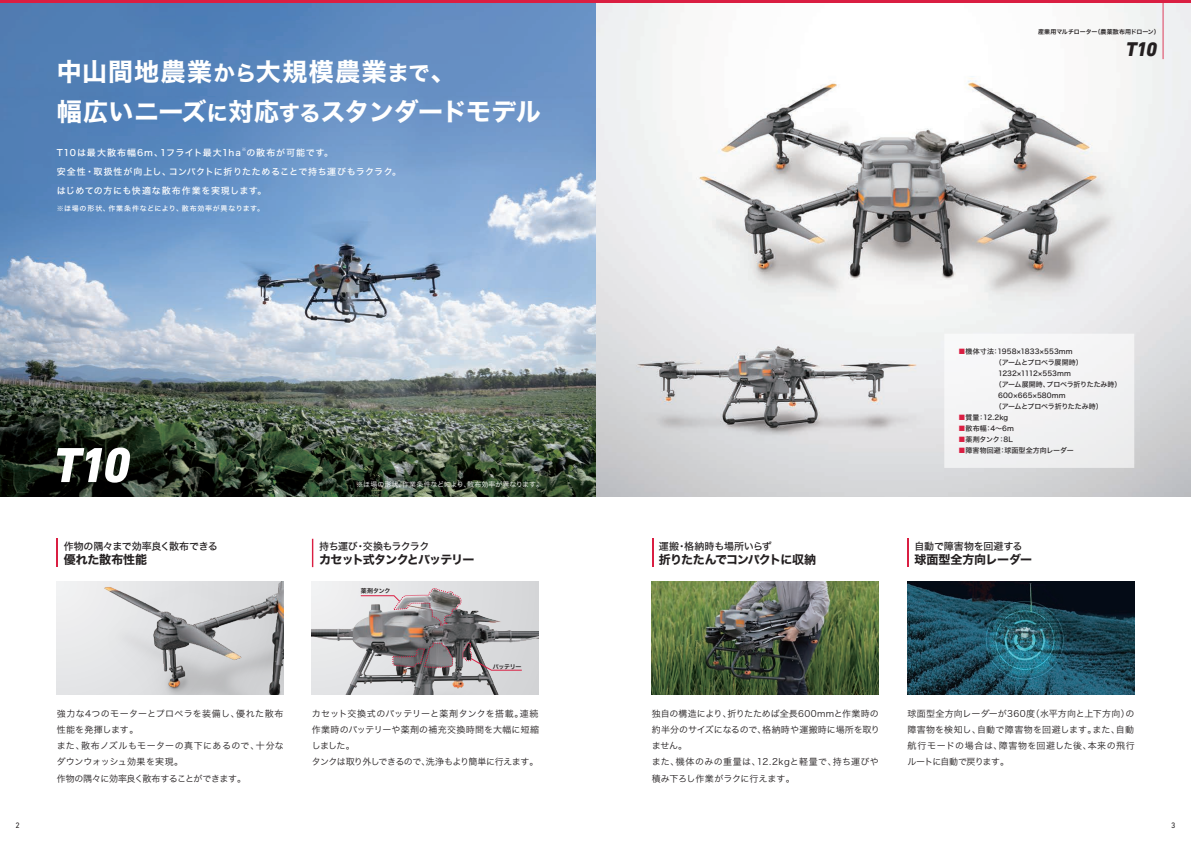
<style>
.page{position:relative;width:1191px;height:842px;background:#fff}
.page>*{position:absolute;margin:0;border:0;box-sizing:border-box;transform-origin:0 0}
.t1{font:italic 800 50px "DIN Next LT Pro";color:#fff}
.t2{font:25px/40px "Hira Kaku Std N W7";letter-spacing:.02em;color:#fff}
.t3{font:italic 800 20px "DIN Next LT Pro";color:#231f20}
.t4{font:12px "Hira Kaku Std N W7";letter-spacing:-.065em;color:#231f20}
.t5{font:12px "Hira Kaku Std N W7";letter-spacing:-.01em;color:#231f20}
.t6{font:12px "Hira Kaku Std N W7";letter-spacing:-.005em;color:#231f20}
.t7{font:10px "Hira Kaku Std W5";letter-spacing:-.025em;color:#231f20}
.t8{font:10px "Hira Kaku Std W5";letter-spacing:-.06em;color:#231f20}
.t9{font:9px/16.2px "Hira Kaku Std W3";letter-spacing:.005em;color:#231f20}
.t10{font:9px/19px "Hira Kaku Std N W5";letter-spacing:.07em;color:#fff}
.t11{font:9px "Hira Kaku Std N W5";letter-spacing:.095em;color:#fff}
.t12{font:8px "DIN Next LT Pro";color:#231f20}
.t13{font:7px "Hira Kaku Std W5";color:#231f20}
.t14{font:7px "Hira Kaku Std W5";letter-spacing:-.05em;color:#231f20}
.t15{font:7px "Hira Kaku Std N W5";letter-spacing:.105em;color:#fff}
.t16{font:7px "Hira Kaku Std W3";color:#fff}
.t17{font:7px "Hira Kaku Std W5";letter-spacing:.02em;color:#231f20}
.t18{font:6px "Hira Kaku Std W6";letter-spacing:-.015em;color:#231f20}
.t19{font:4.5px "Hira Kaku Std N W5";color:#fff}
.s1{font-size:21.2px}
.s2{color:#da1e42}
</style>
<div class="page">
<img style="left:0;top:3px;width:1191px;height:493px">
<div style="left:944px;top:334px;width:190px;height:134px;background:#f3f3f3"></div>
<img style="left:57px;top:581px;width:226px;height:114px">
<img style="left:312px;top:581px;width:227px;height:114px">
<svg style="left:312px;top:539px;width:1px;height:28px"></svg>
<img style="left:652px;top:581px;width:226px;height:114px">
<svg style="left:652px;top:539px;width:1px;height:28px"></svg>
<img style="left:907px;top:581px;width:227px;height:114px">
<hr style="left:907px;top:539px;width:2px;height:28px;background:#da1e42">
<hr style="left:1162px;top:0;width:1px;height:59px;background:#da1e42">
<svg style="left:57px;top:539px;width:1px;height:28px"></svg>
<hr style="left:0;top:0;width:1191px;height:3px;background:#da1e42">
<svg style="left:360px;top:588px;width:102px;height:38px;background:#afa7a9"></svg>
<svg style="left:392px;top:642px;width:61px;height:26px;background:#72676c"></svg>
<svg style="left:462px;top:643px;width:60px;height:28px;background:#c0b9bc"></svg>
<p class="t18" style="left:1038px;top:27px;width:123px">産業用マルチローター（農薬散布用ドローン）</p>
<h2 class="t2" style="left:57px;top:52px;width:486px">中山間地農業<span class="s1">から</span>大規模農業<span class="s1">まで</span>、<br>幅広いニーズ<span class="s1">に</span>対応<span class="s1">する</span>スタンダードモデル</h2>
<p class="t11" style="left:57px;top:146px;width:186px">T10は最大散布幅6m、1フライト最大1ha</p>
<p class="t19" style="left:242px;top:146px;width:6px">※</p>
<p class="t10" style="left:57px;top:143px;width:346px;text-indent:190px">の散布が可能です。<br>安全性・取扱性が向上し、コンパクトに折りたためることで持ち運びもラクラク。はじめての方にも快適な散布作業を実現します。</p>
<p class="t15" style="left:57px;top:203px;width:209px">※ほ場の形状、作業条件などにより、散布効率が異なります。</p>
<h1 class="t1" style="left:53px;top:436px;width:78px">T10</h1>
<p class="t7" style="left:64px;top:538px;width:155px">作物の隅々まで効率良く散布できる</p>
<h3 class="t6" style="left:64px;top:550px;width:85px">優れた散布性能</h3>
<p class="t16" style="left:356px;top:479px;width:188px">※ほ場の形状、作業条件などにより、散布効率が異なります。</p>
<p class="t8" style="left:319px;top:538px;width:112px">持ち運び・交換もラクラク</p>
<h3 class="t4" style="left:319px;top:550px;width:157px">カセット式タンクとバッテリー</h3>
<p class="t18" style="left:361px;top:586px;width:31px">薬剤タンク</p>
<p class="t18" style="left:493px;top:662px;width:30px">バッテリー</p>
<p class="t9" style="left:57px;top:705px;width:229px">強力な4つのモーターとプロペラを装備し、優れた散布性能を発揮します。<br>また、散布ノズルもモーターの真下にあるので、十分なダウンウォッシュ効果を実現。<br>作物の隅々に効率良く散布することができます。</p>
<p class="t9" style="left:312px;top:705px;width:229px">カセット交換式のバッテリーと薬剤タンクを搭載。連続作業時のバッテリーや薬剤の補充交換時間を大幅に短縮しました。<br>タンクは取り外しできるので、洗浄もより簡単に行えます。</p>
<h3 class="t3" style="left:1126px;top:38px;width:33px">T10</h3>
<p class="t7" style="left:659px;top:538px;width:114px">運搬・格納時も場所いらず</p>
<h3 class="t4" style="left:659px;top:550px;width:159px">折りたたんでコンパクトに収納</h3>
<p class="t13" style="left:958px;top:346px;width:116px"><span class="s2">■</span>機体寸法：1958×1833×553mm</p>
<p class="t14" style="left:994px;top:357px;width:90px">（アームとプロペラ展開時）</p>
<p class="t13" style="left:998px;top:368px;width:74px">1232×1112×553mm</p>
<p class="t13" style="left:994px;top:379px;width:128px">（アーム展開時、プロペラ折りたたみ時）</p>
<p class="t17" style="left:998px;top:390px;width:69px">600×665×580mm</p>
<p class="t14" style="left:994px;top:401px;width:110px">（アームとプロペラ折りたたみ時）</p>
<p class="t13" style="left:958px;top:412px;width:51px"><span class="s2">■</span>質量：12.2kg</p>
<p class="t13" style="left:958px;top:423px;width:57px"><span class="s2">■</span>散布幅：4～6m</p>
<p class="t13" style="left:958px;top:434px;width:56px"><span class="s2">■</span>薬剤タンク：8L</p>
<p class="t13" style="left:958px;top:445px;width:117px"><span class="s2">■</span>障害物回避：球面型全方向レーダー</p>
<p class="t7" style="left:914px;top:538px;width:109px">自動で障害物を回避する</p>
<h3 class="t5" style="left:914px;top:550px;width:119px">球面型全方向レーダー</h3>
<p class="t9" style="left:652px;top:705px;width:229px">独自の構造により、折りたためば全長600mmと作業時の約半分のサイズになるので、格納時や運搬時に場所を取りません。<br>また、機体のみの重量は、12.2kgと軽量で、持ち運びや積み下ろし作業がラクに行えます。</p>
<p class="t9" style="left:907px;top:705px;width:229px;text-align:justify">球面型全方向レーダーが360度（水平方向と上下方向）の障害物を検知し、自動で障害物を回避します。また、自動航行モードの場合は、障害物を回避した後、本来の飛行ルートに自動で戻ります。</p>
<p class="t12" style="left:16px;top:820px;width:6px">2</p>
<p class="t12" style="left:1171px;top:820px;width:6px">3</p>
</div>
